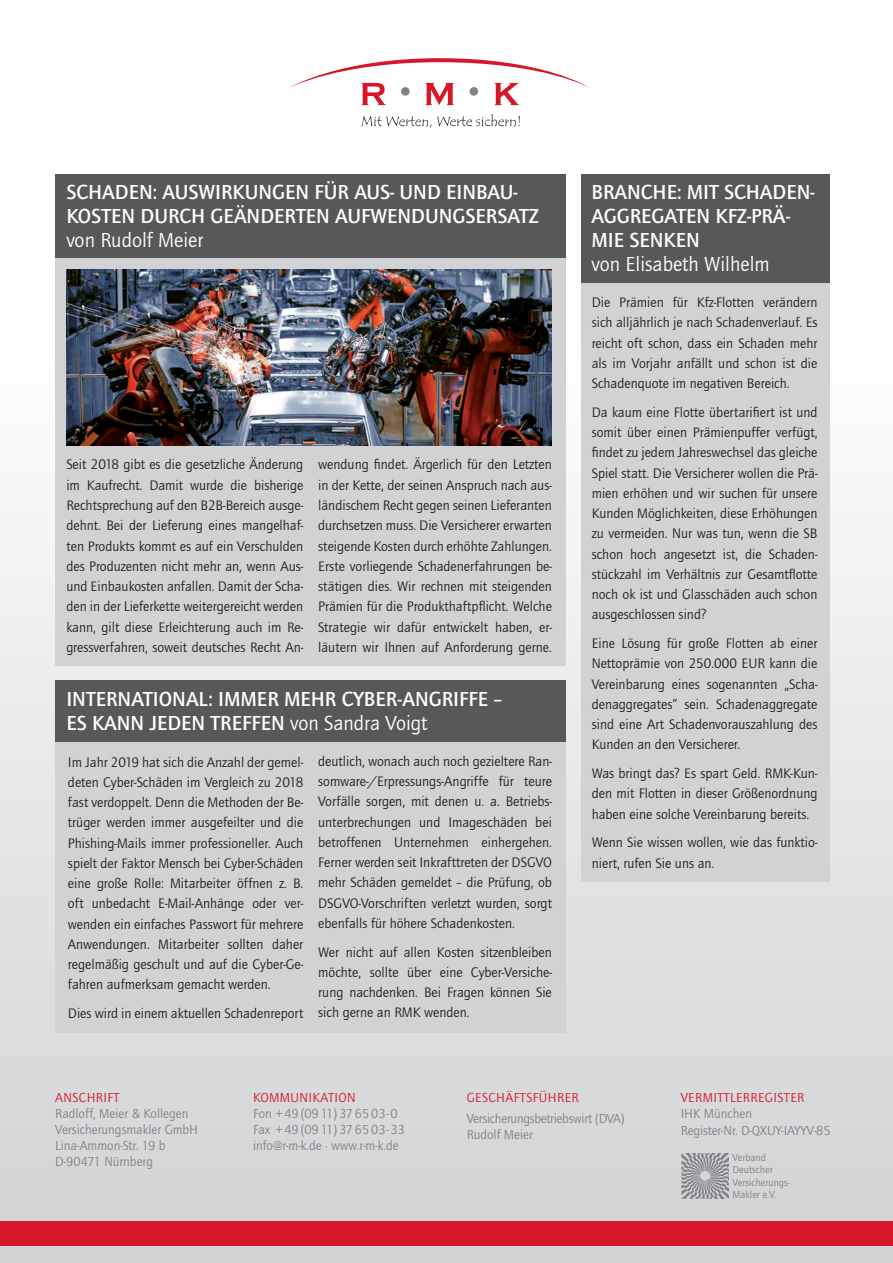
<style>
.page{position:relative;width:893px;height:1263px;background:#fff}
.page>*{position:absolute;margin:0;border:0;box-sizing:border-box;transform-origin:0 0}
.t1{font:700 21px/24px "Quay Itc T";color:#fff}
.t2{font:21px "Quay Itc T";color:#fff}
.t3{font:14.25px/20.2px "Quay Itc T";color:#231f20;text-align:justify}
.t4{font:13.5px/16.2px "Quay Itc T";color:#808285}
.t5{font:13.5px "Quay Itc T";letter-spacing:.03em;color:#d71729}
.t6{font:13.5px/16.2px "Quay Itc T";letter-spacing:-.02em;color:#808285}
.t7{font:10.5px/12.6px "Quay Itc T";color:#808285}
.s1{font-weight:400}
</style>
<div class="page">
<div style="left:0;top:341px;width:893px;height:922px;background:linear-gradient(to bottom,#fefefe,#d0d2d4)"></div>
<div style="left:0;top:1221px;width:893px;height:25px;background:#d71729"></div>
<img style="left:681px;top:1153px;width:47px;height:46px">
<svg style="left:362px;top:114px;width:158px;height:14px"></svg>
<svg style="left:289px;top:58px;width:301px;height:47px"></svg>
<div style="left:401px;top:87px;width:9px;height:9px;background:#808285;border-radius:50%"></div>
<div style="left:470px;top:87px;width:8px;height:9px;background:#808285;border-radius:50%"></div>
<div style="left:581px;top:282px;width:248px;height:600px;background:#d1d2d4"></div>
<div style="left:581px;top:174px;width:248px;height:108px;background:#57585a"></div>
<div style="left:55px;top:258px;width:511px;height:407px;background:#d1d2d4"></div>
<div style="left:55px;top:174px;width:511px;height:84px;background:#57585a"></div>
<div style="left:55px;top:730px;width:511px;height:303px;background:#d1d2d4"></div>
<div style="left:55px;top:680px;width:511px;height:61px;background:#57585a"></div>
<img style="left:66px;top:270px;width:486px;height:175px">
<h1 class="t1" style="left:66px;top:180px;width:474px">SCHADEN: AUSWIRKUNGEN FÜR AUS- UND EINBAU-<br>KOSTEN DURCH GEÄNDERTEN AUFWENDUNGSERSATZ</h1>
<h1 class="t2" style="left:66px;top:228px;width:139px">von Rudolf Meier</h1>
<p class="t3" style="left:66px;top:454px;width:238px">Seit 2018 gibt es die gesetzliche Änderung im Kaufrecht. Damit wurde die bisherige Rechtsprechung auf den B2B-Bereich ausge&shy;dehnt. Bei der Lieferung eines mangelhaf&shy;ten Produkts kommt es auf ein Verschulden des Produzenten nicht mehr an, wenn Aus&shy;und Einbaukosten anfallen. Damit der Scha&shy;den in der Lieferkette weitergereicht werden kann, gilt diese Erleichterung auch im Re&shy;gressverfahren, soweit deutsches Recht An-</p>
<p class="t3" style="left:318px;top:454px;width:235px">wendung findet. Ärgerlich für den Letzten in der Kette, der seinen Anspruch nach aus&shy;ländischem Recht gegen seinen Lieferanten durchsetzen muss. Die Versicherer erwarten steigende Kosten durch erhöhte Zahlungen.<br>Erste vorliegende Schadenerfahrungen be&shy;stätigen dies. Wir rechnen mit steigenden Prämien für die Produkthaftpflicht. Welche Strategie wir dafür entwickelt haben, er&shy;läutern wir Ihnen auf Anforderung gerne.</p>
<h1 class="t1" style="left:66px;top:687px;width:437px">INTERNATIONAL: IMMER MEHR CYBER-ANGRIFFE –<br>ES KANN JEDEN TREFFEN <span class="s1">von Sandra Voigt</span></h1>
<p class="t3" style="left:68px;top:751px;width:237px">Im Jahr 2019 hat sich die Anzahl der gemel&shy;deten Cyber-Schäden im Vergleich zu 2018 fast verdoppelt. Denn die Methoden der Be&shy;trüger werden immer ausgefeilter und die Phishing-Mails immer professioneller. Auch spielt der Faktor Mensch bei Cyber-Schäden eine große Rolle: Mitarbeiter öffnen z. B. oft unbedacht E-Mail-Anhänge oder ver&shy;wenden ein einfaches Passwort für mehrere Anwendungen. Mitarbeiter sollten daher regelmäßig geschult und auf die Cyber-Ge&shy;fahren aufmerksam gemacht werden.</p>
<p class="t3" style="left:68px;top:1003px;width:237px">Dies wird in einem aktuellen Schadenreport</p>
<p class="t3" style="left:318px;top:751px;width:235px">deutlich, wonach auch noch gezieltere Ran&shy;somware-/Erpressungs-Angriffe für teure Vorfälle sorgen, mit denen u. a. Betriebs&shy;unterbrechungen und Imageschäden bei betroffenen Unternehmen einhergehen.<br>Ferner werden seit Inkrafttreten der DSGVO mehr Schäden gemeldet – die Prüfung, ob DSGVO-Vorschriften verletzt wurden, sorgt ebenfalls für höhere Schadenkosten.</p>
<p class="t3" style="left:318px;top:941px;width:235px">Wer nicht auf allen Kosten sitzenbleiben möchte, sollte über eine Cyber-Versiche&shy;rung nachdenken. Bei Fragen können Sie sich gerne an RMK wenden.</p>
<h1 class="t1" style="left:591px;top:180px;width:224px">BRANCHE: MIT SCHADEN-<br>AGGREGATEN KFZ-PRÄ-<br>MIE SENKEN</h1>
<h1 class="t2" style="left:591px;top:252px;width:180px">von Elisabeth Wilhelm</h1>
<p class="t3" style="left:592px;top:292px;width:227px">Die Prämien für Kfz-Flotten verändern sich alljährlich je nach Schadenverlauf. Es reicht oft schon, dass ein Schaden mehr als im Vorjahr anfällt und schon ist die Schadenquote im negativen Bereich.</p>
<p class="t3" style="left:592px;top:402px;width:227px">Da kaum eine Flotte übertarifiert ist und somit über einen Prämienpuffer verfügt, findet zu jedem Jahreswechsel das gleiche Spiel statt. Die Versicherer wollen die Prä&shy;mien erhöhen und wir suchen für unsere Kunden Möglichkeiten, diese Erhöhungen zu vermeiden. Nur was tun, wenn die SB schon hoch angesetzt ist, die Schaden&shy;stückzahl im Verhältnis zur Gesamtflotte noch ok ist und Glasschäden auch schon ausgeschlossen sind?</p>
<p class="t3" style="left:592px;top:633px;width:227px">Eine Lösung für große Flotten ab einer Nettoprämie von 250.000 EUR kann die Vereinbarung eines sogenannten „Scha&shy;denaggregates“ sein. Schadenaggregate sind eine Art Schadenvorauszahlung des Kunden an den Versicherer.</p>
<p class="t3" style="left:592px;top:763px;width:227px">Was bringt das? Es spart Geld. RMK-Kun&shy;den mit Flotten in dieser Größenordnung haben eine solche Vereinbarung bereits.</p>
<p class="t3" style="left:592px;top:832px;width:227px">Wenn Sie wissen wollen, wie das funktio&shy;niert, rufen Sie uns an.</p>
<p class="t5" style="left:55px;top:1089px;width:66px">ANSCHRIFT</p>
<p class="t4" style="left:55px;top:1105px;width:144px">Radloff, Meier &amp; Kollegen<br>Versicherungsmakler GmbH<br>Lina-Ammon-Str. 19 b<br>D-90471 Nürnberg</p>
<p class="t5" style="left:253px;top:1089px;width:104px">KOMMUNIKATION</p>
<p class="t4" style="left:253px;top:1105px;width:153px">Fon +49 (09 11) 37 65 03-0<br>Fax +49 (09 11) 37 65 03-33 info@r-m-k.de · www.r-m-k.de</p>
<p class="t5" style="left:467px;top:1090px;width:114px">GESCHÄFTSFÜHRER</p>
<p class="t6" style="left:467px;top:1110px;width:160px">Versicherungsbetriebswirt (DVA)<br>Rudolf Meier</p>
<p class="t5" style="left:681px;top:1090px;width:125px">VERMITTLERREGISTER</p>
<p class="t4" style="left:681px;top:1105px;width:151px">IHK München<br>Register-Nr. D-QXUY-IAYYV-85</p>
<p class="t7" style="left:732px;top:1151px;width:59px">Verband<br>Deutscher<br>Versicherungs-<br>Makler e.V.</p>
</div>
